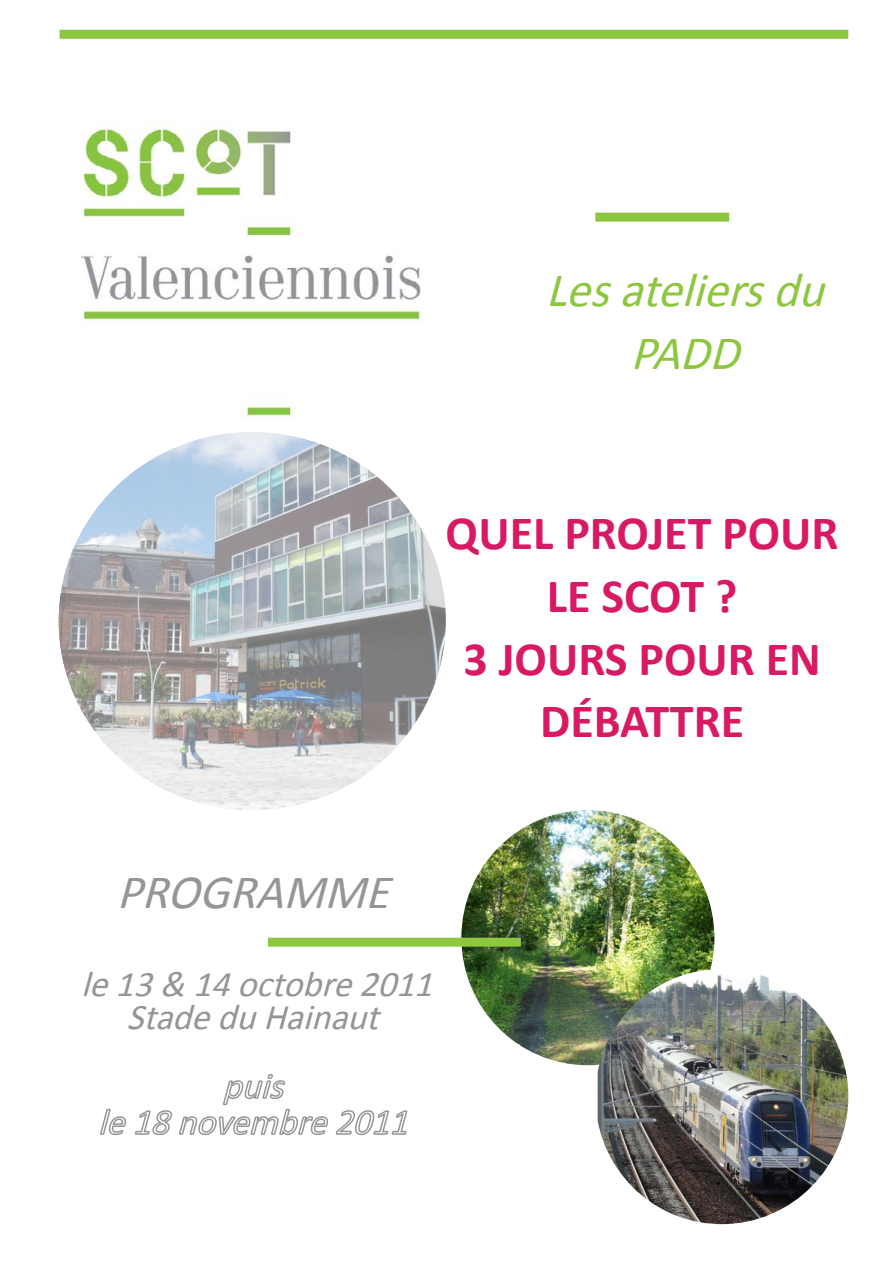
<style>
.page{position:relative;width:893px;height:1263px;background:#fff}
.page>*{position:absolute;margin:0;border:0;box-sizing:border-box;transform-origin:0 0}
.t1{font:700 48px/63px "Calibri";color:#d81a64;text-align:center}
.t2{font:italic 48px/63px "Calibri";color:#8dc63f;text-align:center}
.t3{font:italic 48px "Calibri";color:#939598}
.t4{font:italic 36px/33px "Calibri";color:#939598;text-align:center}
</style>
<div class="page">
<img style="left:461px;top:810px;width:253px;height:255px">
<img style="left:598px;top:969px;width:250px;height:255px">
<img style="left:81px;top:126px;width:340px;height:294px">
<div style="left:60px;top:30px;width:788px;height:9px;background:#8dc63f"></div>
<div style="left:595px;top:213px;width:134px;height:9px;background:#8dc63f"></div>
<svg style="left:59px;top:432px;width:387px;height:378px;background:#b0b4b8"></svg>
<svg style="left:100px;top:1108px;width:26px;height:28px"></svg>
<svg style="left:134px;top:1074px;width:194px;height:62px"></svg>
<svg style="left:335px;top:1110px;width:73px;height:26px"></svg>
<div style="left:268px;top:938px;width:253px;height:9px;background:#8dc63f"></div>
<p class="t2" style="left:546px;top:259px;width:295px">Lesateliersdu<br>PADD</p>
<p class="t1" style="left:445px;top:501px;width:395px">QUEL PROJET POUR<br>LE SCOT ?<br>3 JOURS POUR EN<br>DÉBATTRE</p>
<p class="t3" style="left:117px;top:862px;width:290px">PROGRAMME</p>
<p class="t4" style="left:81px;top:968px;width:365px">le13&amp; 14octobre2011<br>StadeduHainaut</p>
</div>
